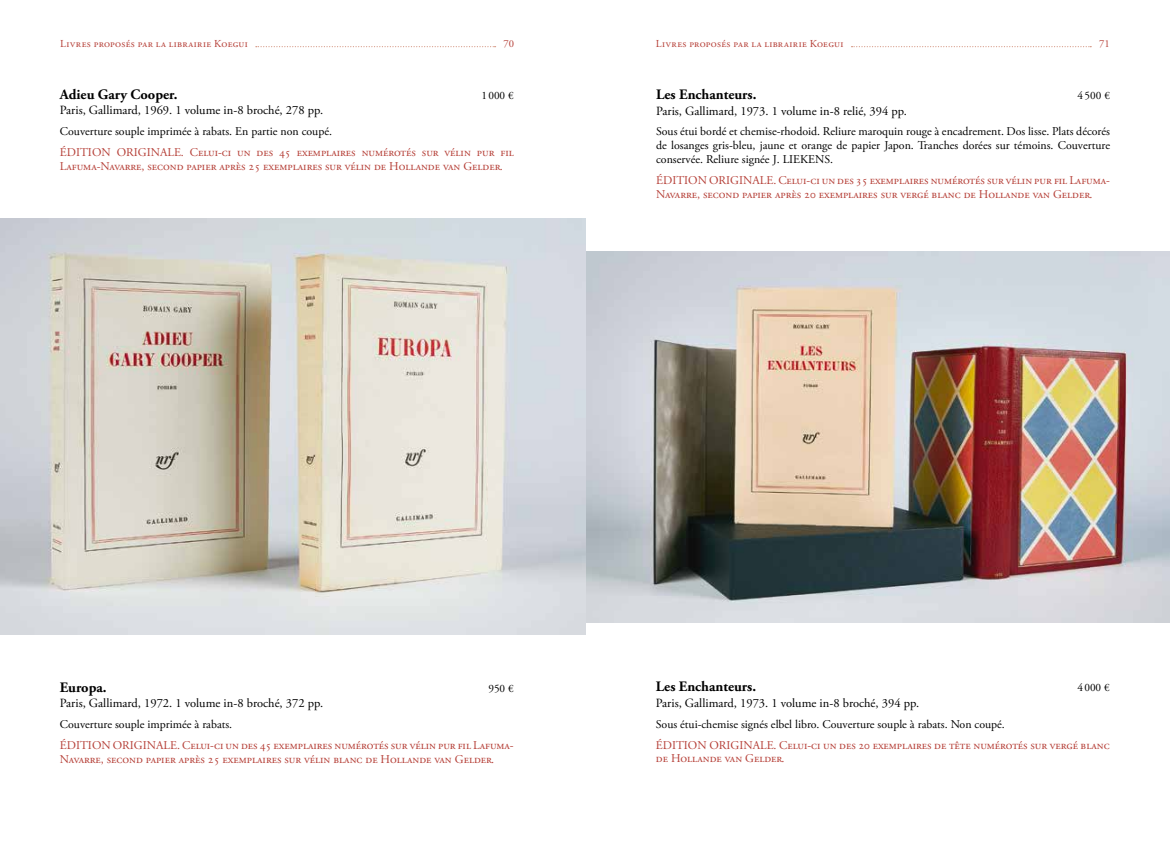
<style>
.page{position:relative;width:1170px;height:851px;background:#fff}
.page>*{position:absolute;margin:0;border:0;box-sizing:border-box;transform-origin:0 0}
.t1{font:700 14.38px "Adobe Garamond Pro";color:#000}
.t2{font:12.5px "Adobe Garamond Pro";color:#000}
.t3{font:11.88px/13.8px "Adobe Garamond Pro";color:#b53e36}
.t4{font:11.88px/13.8px "Adobe Garamond Pro";color:#000;text-align:justify}
.t5{font:11.25px "Adobe Garamond Pro";color:#000}
.t6{font:10.62px "Adobe Garamond Pro";letter-spacing:.035em;color:#b53e36}
</style>
<div class="page">
<svg style="left:256px;top:46px;width:239px;height:1px"></svg>
<svg style="left:851px;top:46px;width:240px;height:1px"></svg>
<img style="left:585px;top:251px;width:584px;height:371px">
<img style="left:0;top:218px;width:585px;height:416px">
<p class="t6" style="left:60px;top:37px;width:189px">Livres proposés par la librairie Koegui</p>
<p class="t6" style="left:503px;top:37px;width:12px">70</p>
<p class="t6" style="left:656px;top:37px;width:189px">Livres proposés par la librairie Koegui</p>
<p class="t6" style="left:1098px;top:37px;width:12px">71</p>
<p class="t1" style="left:60px;top:86px;width:119px">Adieu Gary Cooper.</p>
<p class="t5" style="left:481px;top:88px;width:34px">1000 €</p>
<p class="t2" style="left:60px;top:103px;width:265px">Paris, Gallimard, 1969. 1 volume in-8 broché, 278 pp.</p>
<p class="t4" style="left:60px;top:125px;width:274px">Couverture souple imprimée à rabats. En partie non coupé.</p>
<p class="t3" style="left:60px;top:146px;width:455px">ÉDITION ORIGINALE. Celui-ci un des 45 exemplaires numérotés sur vélin pur fil<br>Lafuma-Navarre, second papier après 25 exemplaires sur vélin de Hollande van Gelder.</p>
<p class="t1" style="left:656px;top:86px;width:102px">Les Enchanteurs.</p>
<p class="t5" style="left:1077px;top:89px;width:34px">4500 €</p>
<p class="t2" style="left:656px;top:103px;width:252px">Paris, Gallimard, 1973. 1 volume in-8 relié, 394 pp.</p>
<p class="t4" style="left:656px;top:125px;width:455px">Sous étui bordé et chemise-rhodoid. Reliure maroquin rouge à encadrement. Dos lisse. Plats décorés de losanges gris-bleu, jaune et orange de papier Japon. Tranches dorées sur témoins. Couverture conservée. Reliure signée J. LIEKENS.</p>
<p class="t3" style="left:656px;top:173px;width:455px">ÉDITION ORIGINALE. Celui-ci un des 35 exemplaires numérotés sur vélin pur fil Lafuma-<br>Navarre, second papier après 20 exemplaires sur vergé blanc de Hollande van Gelder.</p>
<p class="t1" style="left:60px;top:678px;width:48px">Europa.</p>
<p class="t5" style="left:488px;top:681px;width:27px">950 €</p>
<p class="t2" style="left:60px;top:695px;width:265px">Paris, Gallimard, 1972. 1 volume in-8 broché, 372 pp.</p>
<p class="t4" style="left:60px;top:717px;width:174px">Couverture souple imprimée à rabats.</p>
<p class="t3" style="left:60px;top:738px;width:455px">ÉDITION ORIGINALE. Celui-ci un des 45 exemplaires numérotés sur vélin pur fil Lafuma-<br>Navarre, second papier après 25 exemplaires sur vélin blanc de Hollande van Gelder.</p>
<p class="t1" style="left:656px;top:678px;width:102px">Les Enchanteurs.</p>
<p class="t5" style="left:1077px;top:681px;width:34px">4000 €</p>
<p class="t2" style="left:656px;top:695px;width:265px">Paris, Gallimard, 1973. 1 volume in-8 broché, 394 pp.</p>
<p class="t4" style="left:656px;top:717px;width:350px">Sous étui-chemise signés elbel libro. Couverture souple à rabats. Non coupé.</p>
<p class="t3" style="left:656px;top:738px;width:455px">ÉDITION ORIGINALE. Celui-ci un des 20 exemplaires de tête numérotés sur vergé blanc de Hollande van Gelder.</p>
</div>
